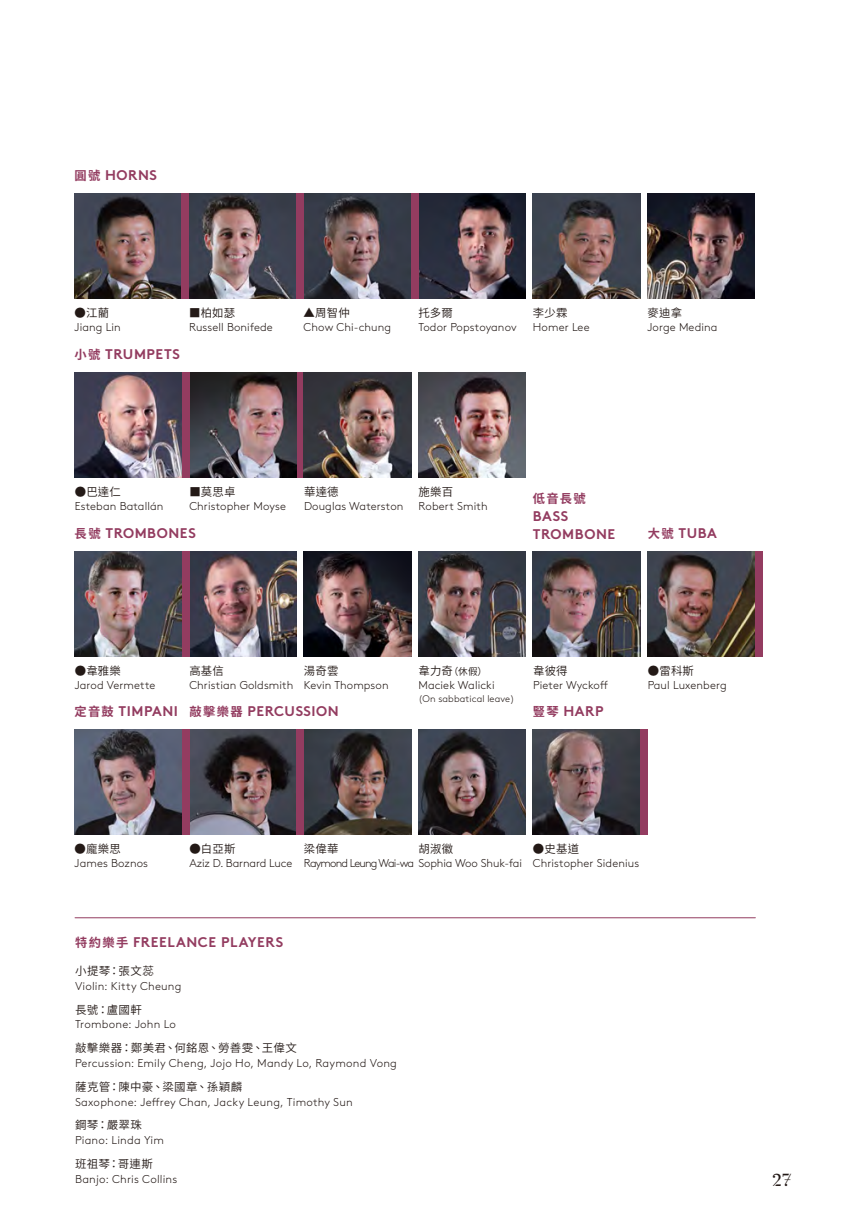
<style>
.page{position:relative;width:844px;height:1226px;background:#fff}
.page>*{position:absolute;margin:0;border:0;box-sizing:border-box;transform-origin:0 0}
.t1{font:500 17.5px "Danmark";color:#231916}
.t2{font:700 14px/17.5px "Brown";letter-spacing:.04em;color:#933c60}
.t3{font:700 12.25px "Noto Sans CJ Ktc";color:#933c60}
.t4{font:300 11.38px "Brown";letter-spacing:.01em;color:#231916}
.t5{font:600 11.38px "Noto Sans CJ Ktc";letter-spacing:.02em;color:#231916}
.t6{font:300 11.38px "Brown";letter-spacing:-.07em;color:#231916}
.t7{font:300 11.38px "Brown";letter-spacing:-.01em;color:#231916}
.t8{font:300 9.62px "Brown";letter-spacing:.01em;color:#231916}
.t9{font:600 9.62px "Noto Sans CJ Ktc";color:#231916}
.s1{font-family:"Noto Sans CJ Ktc";font-size:12.25px}
.s2{font-size:11.38px}
</style>
<div class="page">
<img style="left:647px;top:193px;width:107px;height:105px">
<img style="left:532px;top:193px;width:108px;height:105px">
<img style="left:418px;top:193px;width:107px;height:105px">
<img style="left:189px;top:193px;width:107px;height:105px">
<img style="left:74px;top:193px;width:107px;height:105px">
<img style="left:304px;top:193px;width:106px;height:105px">
<div style="left:181px;top:193px;width:8px;height:105px;background:#933c60"></div>
<div style="left:296px;top:193px;width:8px;height:105px;background:#933c60"></div>
<div style="left:410px;top:193px;width:8px;height:105px;background:#933c60"></div>
<div style="left:296px;top:372px;width:8px;height:106px;background:#933c60"></div>
<img style="left:189px;top:372px;width:107px;height:106px">
<img style="left:304px;top:372px;width:107px;height:106px">
<img style="left:418px;top:372px;width:107px;height:106px">
<img style="left:75px;top:729px;width:107px;height:105px">
<img style="left:189px;top:729px;width:107px;height:105px">
<img style="left:304px;top:729px;width:107px;height:105px">
<img style="left:418px;top:729px;width:107px;height:105px">
<img style="left:189px;top:551px;width:107px;height:105px">
<img style="left:418px;top:551px;width:107px;height:105px">
<img style="left:75px;top:551px;width:107px;height:105px">
<img style="left:75px;top:372px;width:107px;height:106px">
<img style="left:533px;top:551px;width:107px;height:105px">
<img style="left:647px;top:551px;width:107px;height:105px">
<img style="left:532px;top:729px;width:108px;height:105px">
<img style="left:304px;top:551px;width:107px;height:105px">
<div style="left:182px;top:551px;width:7px;height:105px;background:#933c60"></div>
<div style="left:182px;top:372px;width:7px;height:106px;background:#933c60"></div>
<div style="left:182px;top:729px;width:7px;height:105px;background:#933c60"></div>
<div style="left:640px;top:729px;width:7px;height:105px;background:#933c60"></div>
<div style="left:296px;top:729px;width:8px;height:105px;background:#933c60"></div>
<div style="left:754px;top:551px;width:8px;height:105px;background:#933c60"></div>
<hr style="left:75px;top:917px;width:680px;height:1px;background:#933c60">
<p class="t2" style="left:74px;top:165px;width:84px"><span class="s1">圓號</span> HORNS</p>
<p class="t5" style="left:75px;top:306px;width:36px">●江藺</p>
<p class="t4" style="left:75px;top:318px;width:48px">Jiang Lin</p>
<p class="t2" style="left:75px;top:344px;width:107px"><span class="s1">小號</span> TRUMPETS</p>
<p class="t5" style="left:189px;top:306px;width:48px">■柏如瑟</p>
<p class="t4" style="left:189px;top:318px;width:85px">Russell Bonifede</p>
<p class="t5" style="left:303px;top:306px;width:48px">▲周智仲</p>
<p class="t4" style="left:303px;top:318px;width:89px">Chow Chi-chung</p>
<p class="t5" style="left:418px;top:306px;width:36px">托多爾</p>
<p class="t4" style="left:418px;top:318px;width:100px">Todor Popstoyanov</p>
<p class="t5" style="left:533px;top:306px;width:36px">李少霖</p>
<p class="t4" style="left:533px;top:318px;width:58px">Homer Lee</p>
<p class="t5" style="left:647px;top:306px;width:36px">麥迪拿</p>
<p class="t4" style="left:647px;top:318px;width:71px">Jorge Medina</p>
<p class="t5" style="left:75px;top:485px;width:48px">●巴達仁</p>
<p class="t4" style="left:75px;top:498px;width:90px">Esteban Batallán</p>
<p class="t5" style="left:189px;top:485px;width:48px">■莫思卓</p>
<p class="t4" style="left:189px;top:497px;width:98px">Christopher Moyse</p>
<p class="t2" style="left:75px;top:523px;width:123px"><span class="s1">長號</span> TROMBONES</p>
<p class="t5" style="left:304px;top:485px;width:36px">華達德</p>
<p class="t4" style="left:304px;top:497px;width:101px">Douglas Waterston</p>
<p class="t5" style="left:418px;top:485px;width:36px">施樂百</p>
<p class="t4" style="left:418px;top:497px;width:71px">Robert Smith</p>
<p class="t3" style="left:532px;top:491px;width:54px">低音長號</p>
<p class="t2" style="left:532px;top:506px;width:84px">BASS<br>TROMBONE</p>
<p class="t2" style="left:647px;top:523px;width:70px"><span class="s1">大號</span> TUBA</p>
<p class="t5" style="left:75px;top:664px;width:48px">●韋雅樂</p>
<p class="t4" style="left:75px;top:676px;width:82px">Jarod Vermette</p>
<p class="t5" style="left:189px;top:664px;width:36px">高基信</p>
<p class="t4" style="left:189px;top:676px;width:106px">Christian Goldsmith</p>
<p class="t5" style="left:304px;top:664px;width:36px">湯奇雲</p>
<p class="t4" style="left:304px;top:676px;width:86px">Kevin Thompson</p>
<p class="t9" style="left:418px;top:665px;width:70px"><span class="s2">韋力奇</span>（休假）</p>
<p class="t4" style="left:418px;top:676px;width:78px">Maciek Walicki</p>
<p class="t8" style="left:418px;top:691px;width:98px">(On sabbatical leave)</p>
<p class="t5" style="left:533px;top:664px;width:36px">韋彼得</p>
<p class="t4" style="left:533px;top:676px;width:76px">Pieter Wyckoff</p>
<p class="t2" style="left:75px;top:700px;width:266px"><span class="s1">定音鼓</span> TIMPANI <span class="s1">敲擊樂器</span> PERCUSSION</p>
<p class="t2" style="left:532px;top:700px;width:72px"><span class="s1">豎琴</span> HARP</p>
<p class="t5" style="left:647px;top:664px;width:48px">●雷科斯</p>
<p class="t4" style="left:647px;top:676px;width:80px">Paul Luxenberg</p>
<p class="t5" style="left:75px;top:842px;width:48px">●龐樂思</p>
<p class="t4" style="left:75px;top:854px;width:75px">James Boznos</p>
<p class="t5" style="left:189px;top:842px;width:48px">●白亞斯</p>
<p class="t7" style="left:189px;top:854px;width:105px">Aziz D. Barnard Luce</p>
<p class="t5" style="left:418px;top:842px;width:36px">胡淑徽</p>
<p class="t6" style="left:304px;top:854px;width:219px">Raymond Leung Wai-wa Sophia Woo Shuk-fai</p>
<p class="t5" style="left:304px;top:842px;width:36px">梁偉華</p>
<p class="t5" style="left:532px;top:842px;width:48px">●史基道</p>
<p class="t4" style="left:532px;top:854px;width:108px">Christopher Sidenius</p>
<p class="t2" style="left:75px;top:931px;width:209px"><span class="s1">特約樂手</span> FREELANCE PLAYERS</p>
<p class="t5" style="left:75px;top:964px;width:81px">小提琴：張文蕊</p>
<p class="t4" style="left:75px;top:977px;width:108px">Violin: Kitty Cheung</p>
<p class="t5" style="left:75px;top:1003px;width:69px">長號：盧國軒</p>
<p class="t4" style="left:75px;top:1016px;width:103px">Trombone: John Lo</p>
<p class="t5" style="left:75px;top:1041px;width:224px">敲擊樂器：鄭美君、何銘恩、勞善雯、王偉文</p>
<p class="t4" style="left:75px;top:1054px;width:323px">Percussion: Emily Cheng, Jojo Ho, Mandy Lo, Raymond Vong</p>
<p class="t5" style="left:75px;top:1080px;width:169px">薩克管：陳中豪、梁國章、孫穎麟</p>
<p class="t4" style="left:75px;top:1093px;width:279px">Saxophone: Jeffrey Chan, Jacky Leung, Timothy Sun</p>
<p class="t5" style="left:75px;top:1118px;width:69px">鋼琴：嚴翠珠</p>
<p class="t4" style="left:75px;top:1131px;width:91px">Piano: Linda Yim</p>
<p class="t5" style="left:75px;top:1157px;width:80px">班祖琴：哥連斯</p>
<p class="t4" style="left:75px;top:1170px;width:104px">Banjo: Chris Collins</p>
<h1 class="t1" style="left:771px;top:1170px;width:22px">27</h1>
</div>
